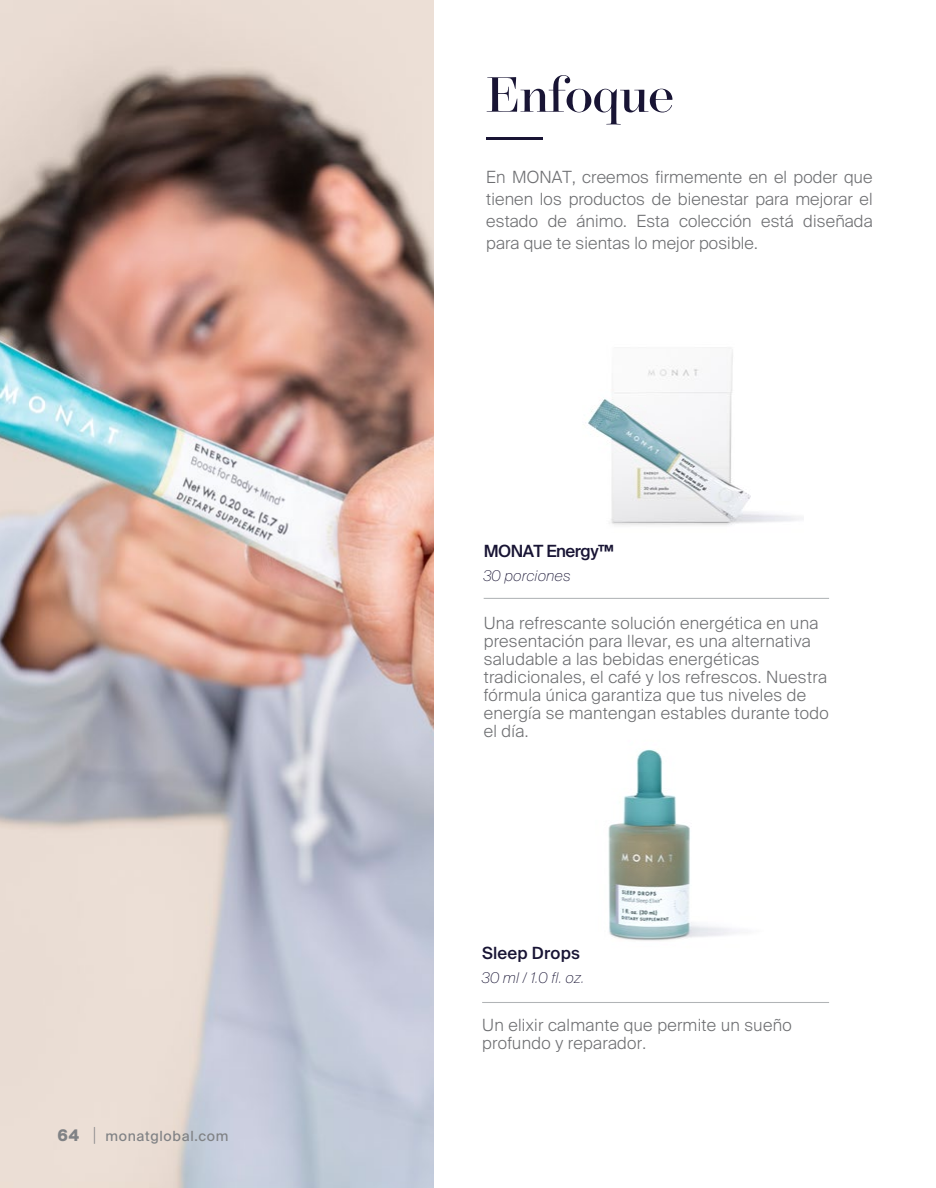
<style>
.page{position:relative;width:936px;height:1188px;background:#fff}
.page>*{position:absolute;margin:0;border:0;box-sizing:border-box;transform-origin:0 0}
.t1{font:56.8px "Surveyor Fine";letter-spacing:-.01em;color:#181434}
.t2{font:300 16.8px/18px "Suisse Intl";letter-spacing:.02em;color:#6d6e71}
.t3{font:500 16.8px "Suisse Intl";letter-spacing:-.03em;color:#181434}
.t4{font:500 16.8px "Suisse Intl";letter-spacing:.01em;color:#181434}
.t5{font:italic 100 14.6px "Suisse Intl";letter-spacing:.01em;color:#181434}
.t6{font:14px "Suisse Intl";letter-spacing:.05em;color:#808285}
.s1{font-weight:700;font-size:16px}
.s2{font-family:"Brandon Grotesque";font-weight:700;font-size:16px}
</style>
<div class="page">
<img style="left:483px;top:597px;width:327px;height:344px">
<img style="left:588px;top:347px;width:215px;height:178px">
<img style="left:0;top:0;width:434px;height:1188px">
<hr style="left:484px;top:598px;width:345px;height:1px;background:#b1b4b6">
<hr style="left:482px;top:1002px;width:347px;height:1px;background:#b1b4b6">
<hr style="left:486px;top:137px;width:57px;height:3px;background:#181434">
<p class="t6" style="left:58px;top:1128px;width:172px"><span class="s1">64</span> <span class="s2">|</span> monatglobal.com</p>
<h1 class="t1" style="left:486px;top:62px;width:189px">Enfoque</h1>
<p class="t2" style="left:486px;top:166px;width:388px;line-height:22px;text-align:justify">En MONAT, creemos firmemente en el poder que tienen los productos de bienestar para mejorar el estado de ánimo. Esta colección está diseñada para que te sientas lo mejor posible.</p>
<p class="t3" style="left:484px;top:541px;width:132px">MONAT Energy™</p>
<p class="t5" style="left:484px;top:567px;width:88px">30 porciones</p>
<p class="t2" style="left:484px;top:614px;width:347px">Una refrescante solución energética en una presentación para llevar, es una alternativa saludable a las bebidas energéticas tradicionales, el café y los refrescos. Nuestra fórmula única garantiza que tus niveles de energía se mantengan estables durante todo el día.</p>
<p class="t4" style="left:482px;top:943px;width:99px">Sleep Drops</p>
<p class="t5" style="left:482px;top:969px;width:104px">30 ml / 1.0 fl. oz.</p>
<p class="t2" style="left:482px;top:1016px;width:311px">Un elixir calmante que permite un sueño profundo y reparador.</p>
</div>
